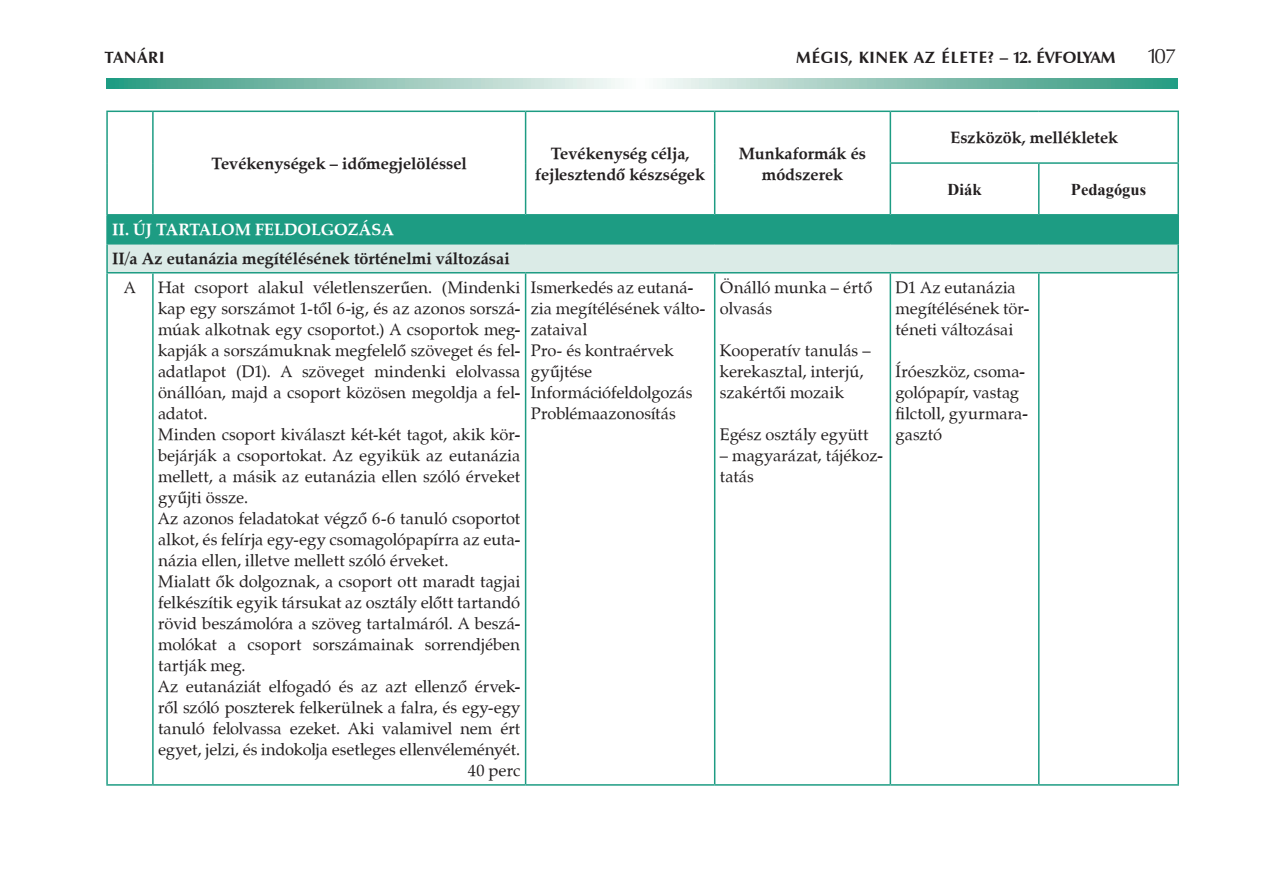
<style>
.page{position:relative;width:1263px;height:893px;background:#fff}
.page>*{position:absolute;margin:0;border:0;box-sizing:border-box;transform-origin:0 0}
.t1{font:21px "Zapf Humanist 601 PFL";color:#231f20}
.t2{font:16.5px/21px "Zapf Calligraphic 801 PFL";color:#231f20}
.t3{font:700 16.5px/21px "Zapf Calligraphic 801 PFL";color:#231f20;text-align:center}
.t4{font:700 16.5px "Zapf Humanist 601 PFL";letter-spacing:.05em;color:#231f20}
.t5{font:700 16.5px "Zapf Calligraphic 801 PFL";color:#fff}
.t6{font:700 16.5px "Times New Roman";color:#231f20}
</style>
<div class="page">
<svg style="left:106px;top:78px;width:1072px;height:11px;background:#91c6b8"></svg>
<svg style="left:108px;top:112px;width:1069px;height:102px"></svg>
<div style="left:107px;top:215px;width:1071px;height:29px;background:#1d9c83"></div>
<div style="left:107px;top:244px;width:1071px;height:29px;background:#dbebe7"></div>
<hr style="left:106px;top:216px;width:2px;height:27px;background:#1d9c83">
<hr style="left:1177px;top:216px;width:2px;height:27px;background:#1d9c83">
<hr style="left:106px;top:243px;width:47px;height:2px;background:#1d9c83">
<hr style="left:106px;top:245px;width:2px;height:27px;background:#1d9c83">
<hr style="left:153px;top:243px;width:373px;height:2px;background:#1d9c83">
<hr style="left:526px;top:243px;width:189px;height:2px;background:#1d9c83">
<hr style="left:715px;top:243px;width:175px;height:2px;background:#1d9c83">
<hr style="left:890px;top:243px;width:149px;height:2px;background:#1d9c83">
<hr style="left:1039px;top:243px;width:140px;height:2px;background:#1d9c83">
<hr style="left:1177px;top:245px;width:2px;height:27px;background:#1d9c83">
<hr style="left:106px;top:272px;width:47px;height:1px;background:#1d9c83">
<hr style="left:106px;top:273px;width:2px;height:511px;background:#1d9c83">
<hr style="left:153px;top:272px;width:373px;height:1px;background:#1d9c83">
<hr style="left:152px;top:273px;width:2px;height:511px;background:#1d9c83">
<hr style="left:526px;top:272px;width:189px;height:1px;background:#1d9c83">
<hr style="left:525px;top:273px;width:1px;height:511px;background:#1d9c83">
<hr style="left:715px;top:272px;width:175px;height:1px;background:#1d9c83">
<hr style="left:714px;top:273px;width:1px;height:511px;background:#1d9c83">
<hr style="left:890px;top:272px;width:149px;height:1px;background:#1d9c83">
<hr style="left:890px;top:273px;width:1px;height:511px;background:#1d9c83">
<hr style="left:1039px;top:272px;width:140px;height:1px;background:#1d9c83">
<hr style="left:1038px;top:273px;width:1px;height:511px;background:#1d9c83">
<hr style="left:1177px;top:273px;width:2px;height:511px;background:#1d9c83">
<hr style="left:106px;top:784px;width:47px;height:2px;background:#1d9c83">
<hr style="left:153px;top:784px;width:373px;height:2px;background:#1d9c83">
<hr style="left:526px;top:784px;width:189px;height:2px;background:#1d9c83">
<hr style="left:715px;top:784px;width:175px;height:2px;background:#1d9c83">
<hr style="left:890px;top:784px;width:149px;height:2px;background:#1d9c83">
<hr style="left:1039px;top:784px;width:140px;height:2px;background:#1d9c83">
<hr style="left:106px;top:111px;width:47px;height:1px;background:#1d9c83">
<hr style="left:106px;top:112px;width:2px;height:51px;background:#1d9c83">
<hr style="left:153px;top:111px;width:373px;height:1px;background:#1d9c83">
<hr style="left:152px;top:112px;width:2px;height:51px;background:#1d9c83">
<hr style="left:526px;top:111px;width:189px;height:1px;background:#1d9c83">
<hr style="left:525px;top:112px;width:1px;height:51px;background:#1d9c83">
<hr style="left:715px;top:111px;width:175px;height:1px;background:#1d9c83">
<hr style="left:714px;top:112px;width:1px;height:51px;background:#1d9c83">
<hr style="left:106px;top:163px;width:2px;height:51px;background:#1d9c83">
<hr style="left:152px;top:163px;width:2px;height:51px;background:#1d9c83">
<hr style="left:525px;top:163px;width:1px;height:51px;background:#1d9c83">
<hr style="left:714px;top:163px;width:1px;height:51px;background:#1d9c83">
<hr style="left:106px;top:214px;width:47px;height:2px;background:#1d9c83">
<hr style="left:153px;top:214px;width:373px;height:2px;background:#1d9c83">
<hr style="left:526px;top:214px;width:189px;height:2px;background:#1d9c83">
<hr style="left:715px;top:214px;width:175px;height:2px;background:#1d9c83">
<hr style="left:890px;top:111px;width:149px;height:1px;background:#1d9c83">
<hr style="left:890px;top:112px;width:1px;height:50px;background:#1d9c83">
<hr style="left:1039px;top:111px;width:140px;height:1px;background:#1d9c83">
<hr style="left:1177px;top:112px;width:2px;height:50px;background:#1d9c83">
<hr style="left:890px;top:162px;width:149px;height:2px;background:#1d9c83">
<hr style="left:890px;top:164px;width:1px;height:50px;background:#1d9c83">
<hr style="left:1039px;top:162px;width:140px;height:2px;background:#1d9c83">
<hr style="left:1038px;top:164px;width:1px;height:50px;background:#1d9c83">
<hr style="left:1177px;top:164px;width:2px;height:50px;background:#1d9c83">
<hr style="left:890px;top:214px;width:149px;height:2px;background:#1d9c83">
<hr style="left:1039px;top:214px;width:140px;height:2px;background:#1d9c83">
<p class="t4" style="left:105px;top:47px;width:61px">TANÁRI</p>
<p class="t4" style="left:796px;top:47px;width:320px">MÉGIS, KINEK AZ ÉLETE? – 12. ÉVFOLYAM</p>
<p class="t1" style="left:1147px;top:42px;width:31px">107</p>
<p class="t3" style="left:212px;top:153px;width:257px">Tevékenységek – időmegjelöléssel</p>
<p class="t3" style="left:535px;top:142px;width:171px">Tevékenység célja, fejlesztendő készségek</p>
<p class="t3" style="left:739px;top:142px;width:129px">Munkaformák és módszerek</p>
<p class="t5" style="left:112px;top:219px;width:279px">II. Új tartalom feldolgozása</p>
<p class="t3" style="left:112px;top:248px;width:399px">II/a Az eutanázia megítélésének történelmi változásai</p>
<p class="t2" style="left:124px;top:277px;width:13px">A</p>
<p class="t2" style="left:158px;top:277px;width:364px">Hat csoport alakul véletlenszerűen. (Mindenki</p>
<p class="t2" style="left:158px;top:298px;width:364px">kap egy sorszámot 1-től 6-ig, és az azonos sorszám-</p>
<p class="t2" style="left:158px;top:319px;width:363px">múak alkotnak egy csoportot.) A csoportok megk</p>
<p class="t2" style="left:158px;top:340px;width:364px">kapják a sorszámuknak megfelelő szöveget és fela-</p>
<p class="t2" style="left:158px;top:361px;width:364px">adatlapot (D1). A szöveget mindenki elolvassa</p>
<p class="t2" style="left:158px;top:382px;width:363px">önállóan, majd a csoport közösen megoldja a fela</p>
<p class="t2" style="left:158px;top:403px;width:51px">adatot.</p>
<p class="t2" style="left:158px;top:424px;width:363px">Minden csoport kiválaszt két-két tagot, akik körb</p>
<p class="t2" style="left:158px;top:445px;width:364px">bejárják a csoportokat. Az egyikük az eutanázia</p>
<p class="t2" style="left:158px;top:466px;width:364px">mellett, a másik az eutanázia ellen szóló érveket</p>
<p class="t2" style="left:158px;top:487px;width:92px">gyűjti össze.</p>
<p class="t2" style="left:158px;top:508px;width:364px">Az azonos feladatokat végző 6-6 tanuló csoportot</p>
<p class="t2" style="left:158px;top:529px;width:363px">alkot, és felírja egy-egy csomagolópapírra az eutan</p>
<p class="t2" style="left:158px;top:550px;width:292px">názia ellen, illetve mellett szóló érveket.</p>
<p class="t2" style="left:158px;top:571px;width:364px">Mialatt ők dolgoznak, a csoport ott maradt tagjai</p>
<p class="t2" style="left:158px;top:592px;width:364px">felkészítik egyik társukat az osztály előtt tartandó</p>
<p class="t2" style="left:158px;top:613px;width:363px">rövid beszámolóra a szöveg tartalmáról. A beszám</p>
<p class="t2" style="left:158px;top:634px;width:364px">molókat a csoport sorszámainak sorrendjében</p>
<p class="t2" style="left:158px;top:655px;width:89px">tartják meg.</p>
<p class="t2" style="left:158px;top:676px;width:364px">Az eutanáziát elfogadó és az azt ellenző érvek-r</p>
<p class="t2" style="left:158px;top:697px;width:364px">ről szóló poszterek felkerülnek a falra, és egy-egy</p>
<p class="t2" style="left:158px;top:718px;width:364px">tanuló felolvassa ezeket. Aki valamivel nem ért</p>
<p class="t2" style="left:158px;top:739px;width:364px">egyet, jelzi, és indokolja esetleges ellenvéleményét.</p>
<p class="t2" style="left:468px;top:760px;width:54px">40 perc</p>
<p class="t2" style="left:531px;top:277px;width:175px">Ismerkedés az eutaná-z zia megítélésének változ zataival<br>Pro- és kontraérvek gyűjtése<br>Információfeldolgozás<br>Problémaazonosítás</p>
<p class="t2" style="left:720px;top:277px;width:154px">Önálló munka – értő olvasás</p>
<p class="t2" style="left:720px;top:340px;width:152px">Kooperatív tanulás – kerekasztal, interjú, szakértői mozaik</p>
<p class="t2" style="left:720px;top:424px;width:150px">Egész osztály együtt</p>
<p class="t2" style="left:720px;top:445px;width:164px">– magyarázat, tájékozt tatás</p>
<p class="t3" style="left:950px;top:127px;width:169px">Eszközök, mellékletek</p>
<p class="t6" style="left:948px;top:178px;width:35px">Diák</p>
<p class="t6" style="left:1071px;top:178px;width:77px">Pedagógus</p>
<p class="t2" style="left:896px;top:277px;width:134px">D1 Az eutanázia megítélésének tört téneti változásai</p>
<p class="t2" style="left:896px;top:361px;width:134px">Íróeszköz, csomag golópapír, vastag filctoll, gyurmarag&shy;gasztó</p>
</div>
